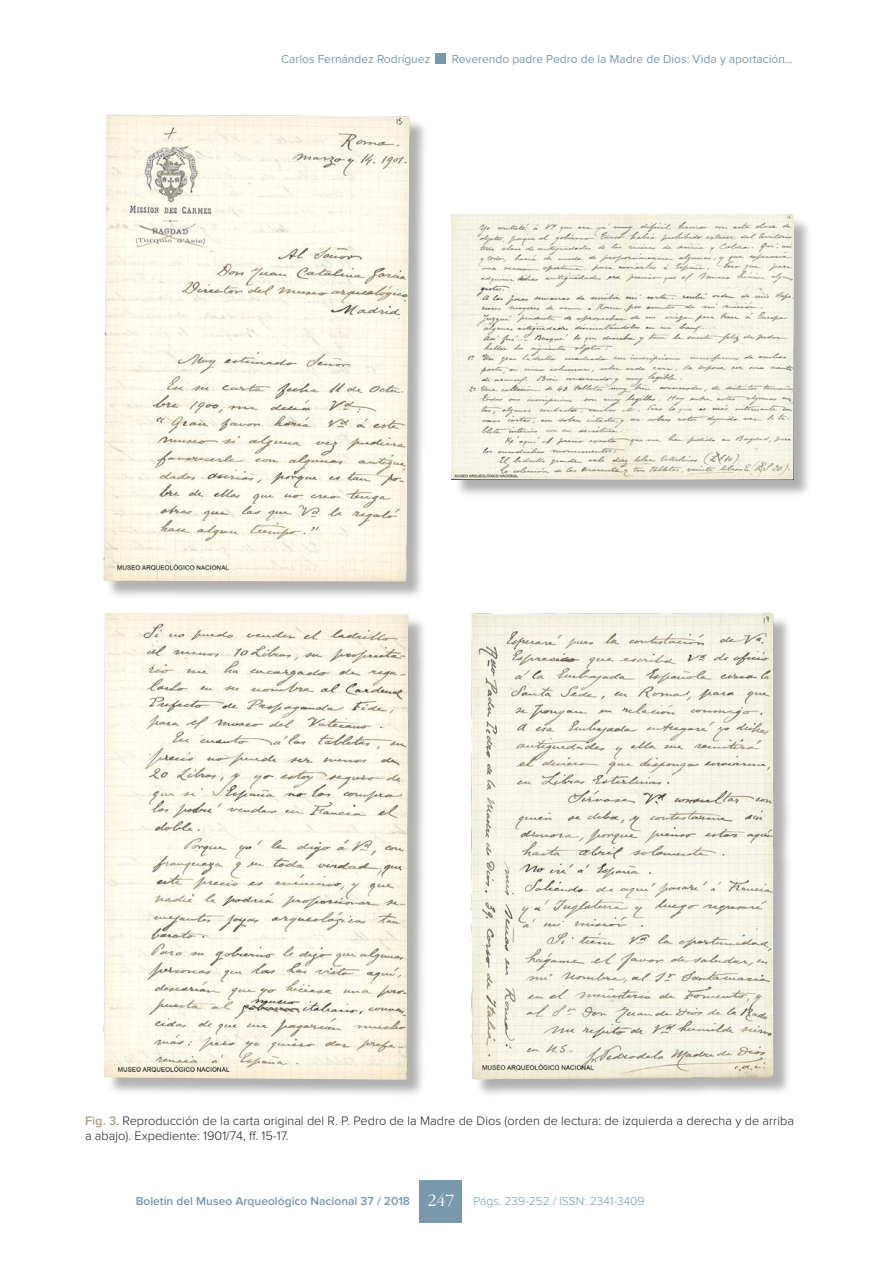
<style>
.page{position:relative;width:893px;height:1263px;background:#fff}
.page>*{position:absolute;margin:0;border:0;box-sizing:border-box;transform-origin:0 0}
.t1{font:300 18px "ITC Garamond Std";color:#fff}
.t2{font:300 12.75px/15.8px "Proxima Nova";color:#231f20}
.t3{font:12px "Proxima Nova";color:#7898ac}
.t4{font:600 12px "Proxima Nova";color:#7898ac}
.t5{font:300 12px "Proxima Nova";color:#7898ac}
.s1{font-style:italic}
.s2{font-weight:600;color:#ab9f88}
</style>
<div class="page">
<div style="left:420px;top:1180px;width:42px;height:43px;background:#7898ac"></div>
<div style="left:436px;top:53px;width:10px;height:11px;background:#7898ac"></div>
<div style="left:106px;top:117px;width:323px;height:483px;background:#231f20;opacity:.35"></div>
<img style="left:103px;top:115px;width:308px;height:467px">
<div style="left:454px;top:217px;width:358px;height:281px;background:#231f20;opacity:.35"></div>
<img style="left:452px;top:215px;width:341px;height:265px">
<div style="left:106px;top:615px;width:321px;height:483px;background:#231f20;opacity:.35"></div>
<img style="left:103px;top:613px;width:306px;height:467px">
<div style="left:473px;top:616px;width:320px;height:482px;background:#231f20;opacity:.35"></div>
<img style="left:471px;top:613px;width:303px;height:467px">
<p class="t3" style="left:281px;top:53px;width:151px">Carlos Fernández Rodríguez</p>
<p class="t3" style="left:452px;top:54px;width:343px">Reverendo padre Pedro de la Madre de Dios: Vida y aportación<span class="s1">…</span></p>
<p class="t2" style="left:85px;top:1113px;width:710px"><span class="s2">Fig. 3</span>. Reproducción de la carta original del R. P. Pedro de la Madre de Dios (orden de lectura: de izquierda a derecha y de arriba a abajo). Expediente: 1901/74, ff. 15-17.</p>
<p class="t4" style="left:136px;top:1195px;width:276px">Boletín del Museo Arqueológico Nacional 37 / 2018</p>
<h1 class="t1" style="left:427px;top:1190px;width:28px">247</h1>
<p class="t5" style="left:473px;top:1195px;width:173px">Págs. 239-252 / ISSN: 2341-3409</p>
</div>
